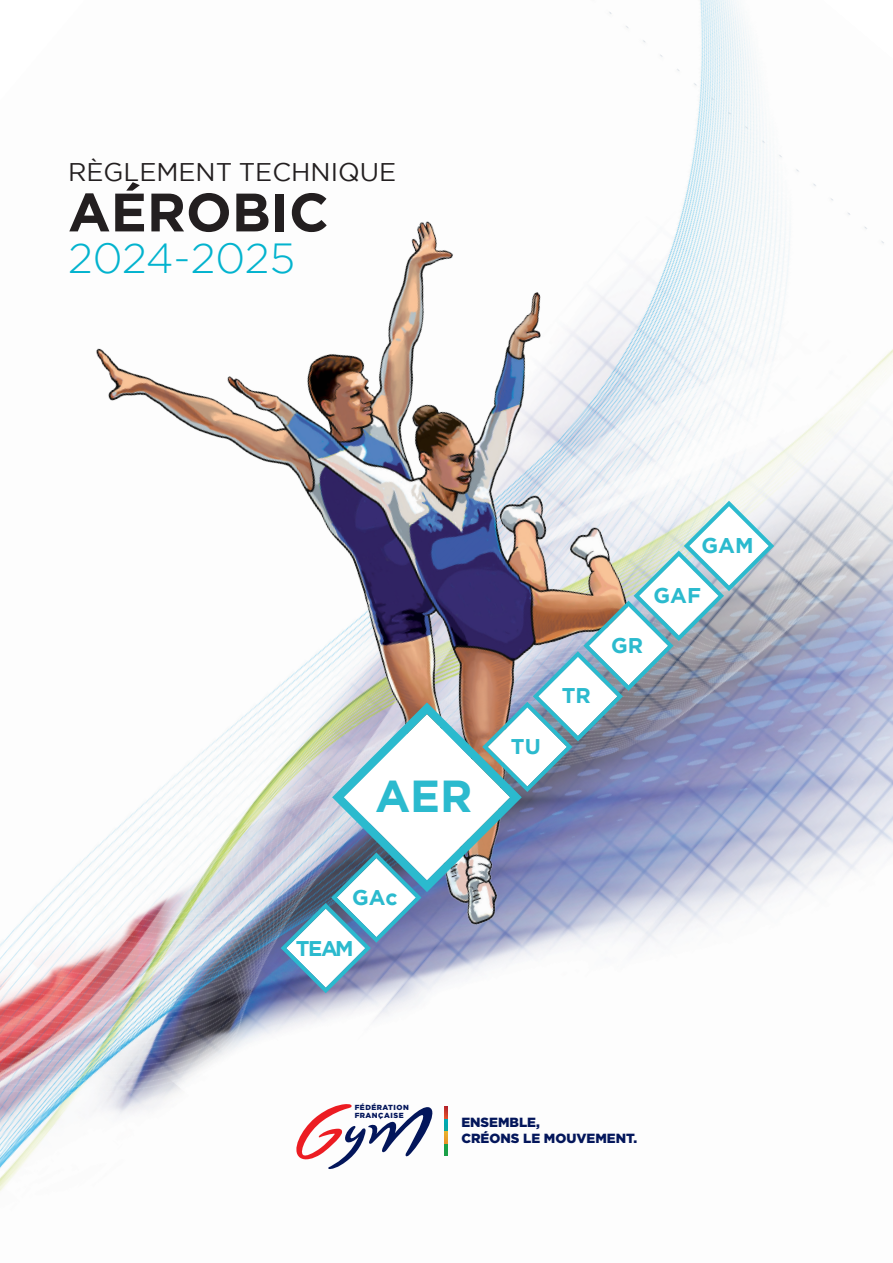
<style>
.page{position:relative;width:893px;height:1263px;background:#fff}
.page>*{position:absolute;margin:0;border:0;box-sizing:border-box;transform-origin:0 0}
.t1{font:700 54px "Gotham";color:#231f20}
.t2{font:700 44.7px "Gotham";color:#2bbace}
.t3{font:300 42px "Gotham";letter-spacing:-.005em;color:#03b3ce}
.t4{font:25.5px "Gotham";color:#231f20}
.t5{font:700 21.3px "Gotham";color:#2bbace}
.t6{font:900 13.2px/15.9px "Gotham";color:#04175c}
.t7{font:900 7.35px/8.7px "Gotham";letter-spacing:.07em;color:#04175c}
</style>
<div class="page">
<img style="left:0;top:0;width:893px;height:1191px">
<img style="left:58px;top:159px;width:708px;height:856px">
<img style="left:281px;top:501px;width:493px;height:492px">
<h3 class="t4" style="left:68px;top:156px;width:330px">RÈGLEMENT TECHNIQUE</h3>
<h1 class="t1" style="left:68px;top:176px;width:262px">AÉROBIC</h1>
<h3 class="t3" style="left:68px;top:232px;width:229px">2024-2025</h3>
<h2 class="t2" style="left:375px;top:766px;width:99px">AER</h2>
<h3 class="t5" style="left:352px;top:883px;width:47px">GAc</h3>
<h3 class="t5" style="left:296px;top:934px;width:59px">TEAM</h3>
<h3 class="t5" style="left:511px;top:732px;width:31px">TU</h3>
<h3 class="t5" style="left:562px;top:682px;width:31px">TR</h3>
<h3 class="t5" style="left:701px;top:531px;width:54px">GAM</h3>
<h3 class="t5" style="left:653px;top:581px;width:49px">GAF</h3>
<h3 class="t5" style="left:611px;top:631px;width:34px">GR</h3>
<p class="t7" style="left:355px;top:1102px;width:56px">FÉDÉRATION<br>FRANÇAISE</p>
<p class="t6" style="left:461px;top:1114px;width:177px">ENSEMBLE,<br>CRÉONS LE MOUVEMENT.</p>
</div>
